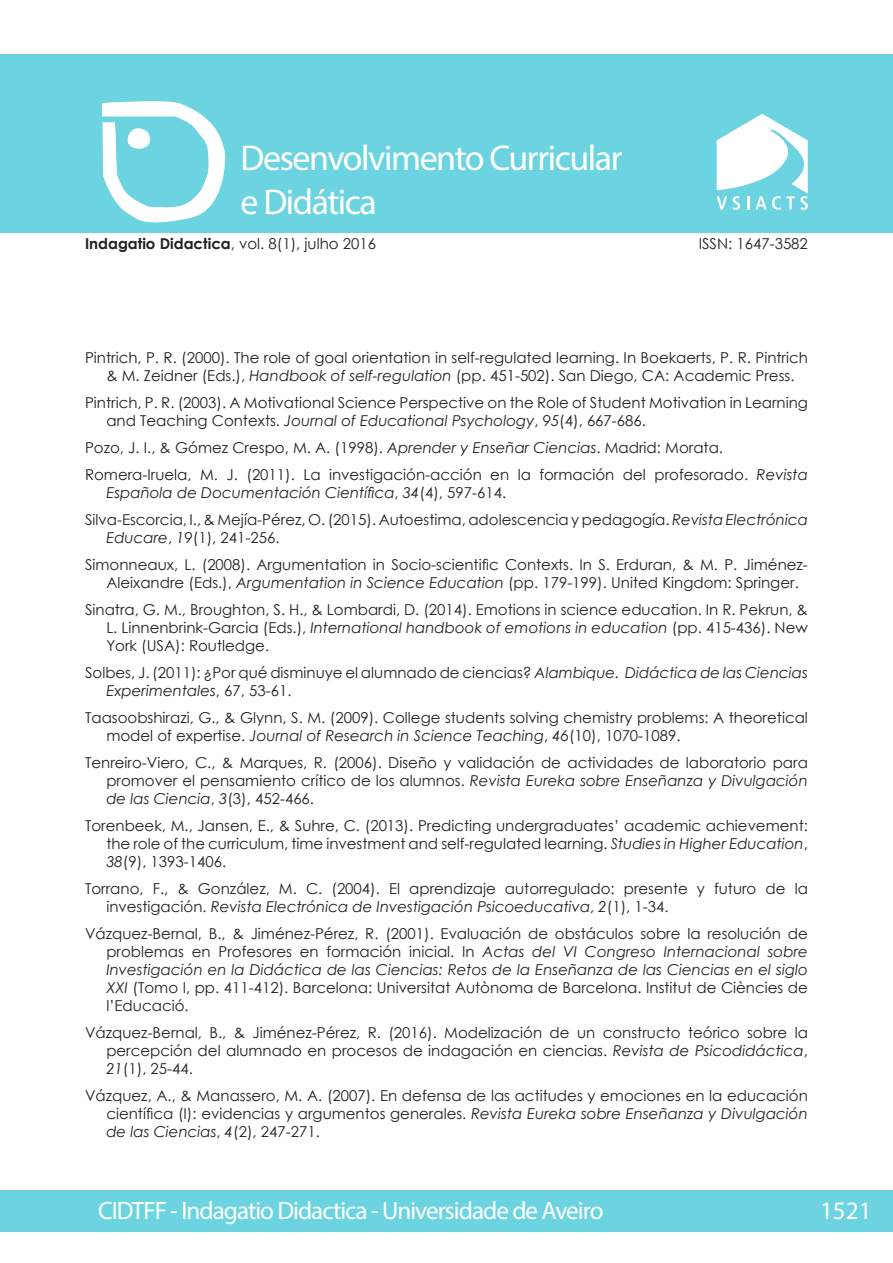
<style>
.page{position:relative;width:893px;height:1263px;background:#fff}
.page>*{position:absolute;margin:0;border:0;box-sizing:border-box;transform-origin:0 0}
.t1{font:36px/43.2px "Myriad Pro";letter-spacing:-.04em;color:#fff}
.t2{font:25.2px "Myriad Pro";letter-spacing:-.04em;color:#fff}
.t3{font:15px/18px "Century Gothic";color:#231f20}
.s1{font-weight:700}
.s2{font-style:italic}
</style>
<div class="page">
<div style="left:0;top:1190px;width:892px;height:41px;background:#6cd4e1"></div>
<div style="left:0;top:54px;width:893px;height:179px;background:#6cd4e1"></div>
<svg style="left:102px;top:101px;width:124px;height:122px"></svg>
<svg style="left:717px;top:114px;width:91px;height:96px"></svg>
<h1 class="t1" style="left:241px;top:136px;width:384px">Desenvolvimento Curricular e Didática</h1>
<p class="t3" style="left:85px;top:234px;width:293px"><span class="s1">Indagatio Didactica</span>, vol. 8(1), julho 2016</p>
<p class="t3" style="left:699px;top:234px;width:111px">ISSN: 1647-3582</p>
<p class="t3" style="left:85px;top:348px;width:724px;text-align:center">Pintrich, P. R. (2000). The role of goal orientation in self-regulated learning. In Boekaerts, P. R. Pintrich &amp; M. Zeidner (Eds.), <span class="s2">Handbook of self-regulation</span> (pp. 451-502). San Diego, CA: Academic Press.</p>
<p class="t3" style="left:106px;top:393px;width:703px;text-indent:-21px">Pintrich, P. R. (2003). A Motivational Science Perspective on the Role of Student Motivation in Learning and Teaching Contexts. <span class="s2">Journal of Educational Psychology</span>, <span class="s2">95</span>(4), 667-686.</p>
<p class="t3" style="left:85px;top:434px;width:724px;line-height:27px">Pozo, J. I., &amp; Gómez Crespo, M. A. (1998). <span class="s2">Aprender y Enseñar Ciencias</span>. Madrid: Morata.<br>Romera-Iruela, M. J. (2011). La investigación-acción en la formación del profesorado. <span class="s2">Revista</span></p>
<p class="t3" style="left:85px;top:479px;width:724px;line-height:27px;text-indent:21px"><span class="s2">Española de Documentación Científica</span>, <span class="s2">34</span>(4), 597-614.<br>Silva-Escorcia, I., &amp; Mejía-Pérez, O. (2015). Autoestima, adolescencia y pedagogía. <span class="s2">Revista Electrónica</span></p>
<p class="t3" style="left:85px;top:524px;width:724px;line-height:27px;text-indent:21px"><span class="s2">Educare</span>, <span class="s2">19</span>(1), 241-256.<br>Simonneaux, L. (2008). Argumentation in Socio-scientific Contexts. In S. Erduran, &amp; M. P. Jiménez-</p>
<p class="t3" style="left:85px;top:569px;width:724px;line-height:27px;text-indent:21px">Aleixandre (Eds.), <span class="s2">Argumentation in Science Education</span> (pp. 179-199). United Kingdom: Springer.<br>Sinatra, G. M., Broughton, S. H., &amp; Lombardi, D. (2014). Emotions in science education. In R. Pekrun, &amp;</p>
<p class="t3" style="left:106px;top:618px;width:703px">L. Linnenbrink-Garcia (Eds.), <span class="s2">International handbook of emotions in education</span> (pp. 415-436). New<br>York (USA): Routledge.</p>
<p class="t3" style="left:106px;top:663px;width:703px;text-indent:-21px">Solbes, J. (2011): ¿Por qué disminuye el alumnado de ciencias? <span class="s2">Alambique. Didáctica de las Ciencias<br>Experimentales</span>, 67, 53-61.</p>
<p class="t3" style="left:106px;top:708px;width:703px;text-indent:-21px">Taasoobshirazi, G., &amp; Glynn, S. M. (2009). College students solving chemistry problems: A theoretical model of expertise. <span class="s2">Journal of Research in Science Teaching</span>, <span class="s2">46</span>(10), 1070-1089.</p>
<p class="t3" style="left:106px;top:753px;width:703px;text-align:justify;text-indent:-21px">Tenreiro-Viero, C., &amp; Marques, R. (2006). Diseño y validación de actividades de laboratorio para promover el pensamiento crítico de los alumnos. <span class="s2">Revista Eureka sobre Enseñanza y Divulgación de las Ciencia</span>, <span class="s2">3</span>(3), 452-466.</p>
<p class="t3" style="left:106px;top:816px;width:703px;text-align:justify;text-indent:-21px">Torenbeek, M., Jansen, E., &amp; Suhre, C. (2013). Predicting undergraduates’ academic achievement: the role of the curriculum, time investment and self-regulated learning. <span class="s2">Studies in Higher Education</span>, <span class="s2">38</span>(9), 1393-1406.</p>
<p class="t3" style="left:106px;top:879px;width:703px;text-indent:-21px">Torrano, F., &amp; González, M. C. (2004). El aprendizaje autorregulado: presente y futuro de la investigación. <span class="s2">Revista Electrónica de Investigación Psicoeducativa</span>, <span class="s2">2</span>(1), 1-34.</p>
<p class="t3" style="left:106px;top:924px;width:703px;text-align:justify;text-indent:-21px">Vázquez-Bernal, B., &amp; Jiménez-Pérez, R. (2001). Evaluación de obstáculos sobre la resolución de problemas en Profesores en formación inicial. In <span class="s2">Actas del VI Congreso Internacional sobre Investigación en la Didáctica de las Ciencias: Retos de la Enseñanza de las Ciencias en el siglo XXI</span> (Tomo I, pp. 411-412). Barcelona: Universitat Autònoma de Barcelona. Institut de Ciències de l’Educació.</p>
<p class="t3" style="left:106px;top:1023px;width:703px;text-align:justify;text-indent:-21px">Vázquez-Bernal, B., &amp; Jiménez-Pérez, R. (2016). Modelización de un constructo teórico sobre la percepción del alumnado en procesos de indagación en ciencias. <span class="s2">Revista de Psicodidáctica</span>, <span class="s2">21</span>(1), 25-44.</p>
<p class="t3" style="left:106px;top:1086px;width:703px;text-align:justify;text-indent:-21px">Vázquez, A., &amp; Manassero, M. A. (2007). En defensa de las actitudes y emociones en la educación científica (I): evidencias y argumentos generales. <span class="s2">Revista Eureka sobre Enseñanza y Divulgación de las Ciencias</span>, <span class="s2">4</span>(2), 247-271.</p>
<h2 class="t2" style="left:98px;top:1194px;width:507px">CIDTFF - Indagatio Didactica - Universidade de Aveiro</h2>
<h2 class="t2" style="left:820px;top:1194px;width:53px">1521</h2>
</div>
